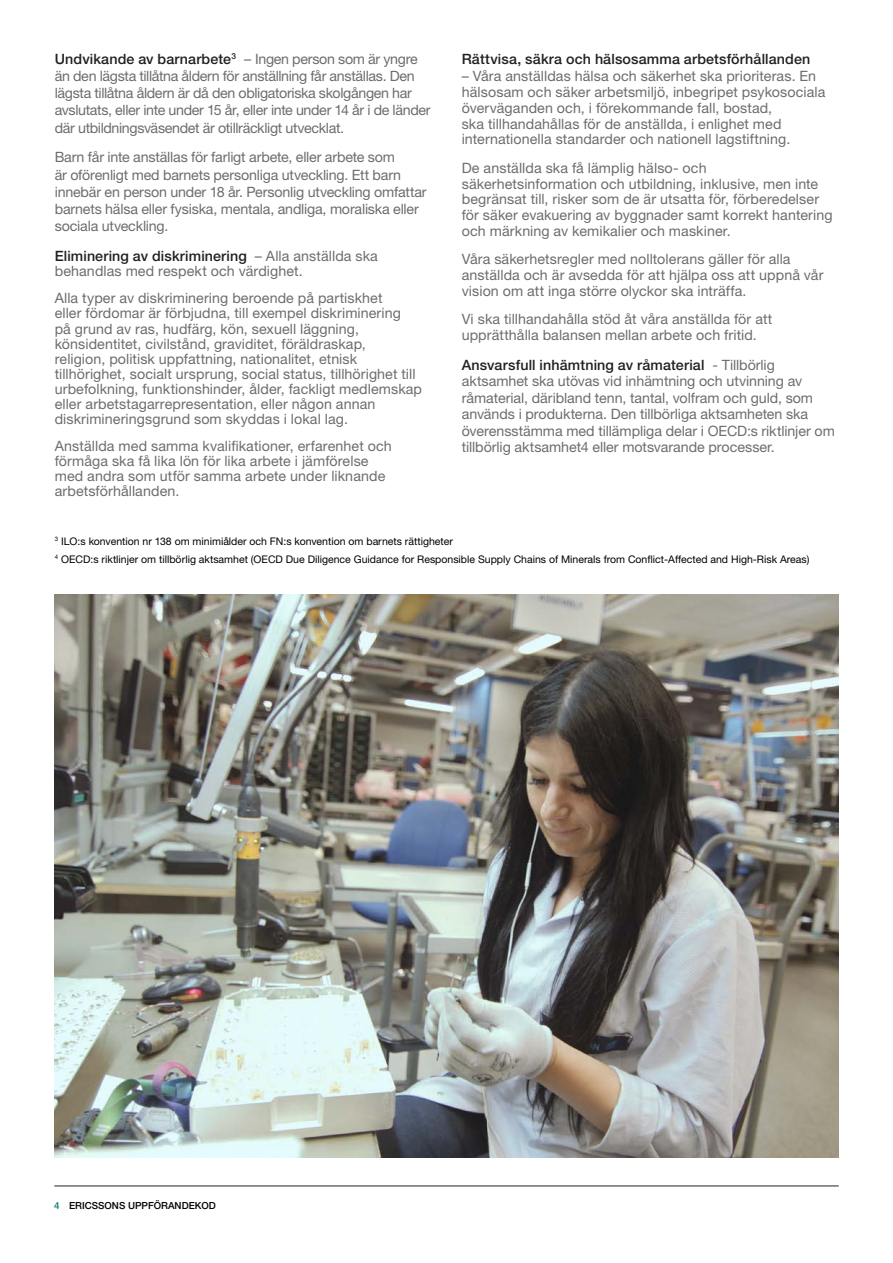
<style>
.page{position:relative;width:893px;height:1263px;background:#fff}
.page>*{position:absolute;margin:0;border:0;box-sizing:border-box;transform-origin:0 0}
.t1{font:14.25px/15px "Ericsson Sans";letter-spacing:.005em;color:#6c6d70}
.t2{font:14.25px/17.1px "Ericsson Sans";letter-spacing:-.025em;color:#6c6d70}
.t3{font:14.25px/17.1px "Ericsson Sans";letter-spacing:-.015em;color:#6c6d70}
.t4{font:500 14.25px "Ericsson Sans";letter-spacing:.01em;color:#231f20}
.t5{font:10.5px/18px "Ericsson Sans";color:#000}
.t6{font:500 9.75px "Ericsson Sans";color:#000}
.s1{font-weight:500;color:#231f20}
.s2{color:#067d79}
</style>
<div class="page">
<hr style="left:55px;top:1185px;width:783px;height:2px;background:#6c6d70">
<img style="left:55px;top:594px;width:783px;height:564px">
<p class="t2" style="left:55px;top:51px;width:377px"><span class="s1">Undvikande av barnarbete</span><sup>3</sup> – Ingen person som är yngre än den lägsta tillåtna åldern för anställning får anställas. Den lägsta tillåtna åldern är då den obligatoriska skolgången har avslutats, eller inte under 15 år, eller inte under 14 år i de länder där utbildningsväsendet är otillräckligt utvecklat.</p>
<p class="t3" style="left:55px;top:149px;width:373px">Barn får inte anställas för farligt arbete, eller arbete som<br>är oförenligt med barnets personliga utveckling. Ett barn innebär en person under 18 år. Personlig utveckling omfattar barnets hälsa eller fysiska, mentala, andliga, moraliska eller sociala utveckling.</p>
<p class="t1" style="left:55px;top:248px;width:325px"><span class="s1">Eliminering av diskriminering</span> – Alla anställda ska behandlas med respekt och värdighet.</p>
<p class="t1" style="left:55px;top:291px;width:369px">Alla typer av diskriminering beroende på partiskhet<br>eller fördomar är förbjudna, till exempel diskriminering<br>på grund av ras, hudfärg, kön, sexuell läggning, könsidentitet, civilstånd, graviditet, föräldraskap,<br>religion, politisk uppfattning, nationalitet, etnisk tillhörighet, socialt ursprung, social status, tillhörighet till urbefolkning, funktionshinder, ålder, fackligt medlemskap eller arbetstagarrepresentation, eller någon annan diskrimineringsgrund som skyddas i lokal lag.</p>
<p class="t1" style="left:55px;top:439px;width:339px">Anställda med samma kvalifikationer, erfarenhet och förmåga ska få lika lön för lika arbete i jämförelse med andra som utför samma arbete under liknande arbetsförhållanden.</p>
<p class="t4" style="left:462px;top:51px;width:350px">Rättvisa, säkra och hälsosamma arbetsförhållanden</p>
<p class="t1" style="left:462px;top:69px;width:365px;line-height:15.8px">– Våra anställdas hälsa och säkerhet ska prioriteras. En hälsosam och säker arbetsmiljö, inbegripet psykosociala överväganden och, i förekommande fall, bostad,<br>ska tillhandahållas för de anställda, i enlighet med internationella standarder och nationell lagstiftning.</p>
<p class="t1" style="left:462px;top:160px;width:372px;line-height:15.8px">De anställda ska få lämplig hälso- och säkerhetsinformation och utbildning, inklusive, men inte begränsat till, risker som de är utsatta för, förberedelser för säker evakuering av byggnader samt korrekt hantering och märkning av kemikalier och maskiner.</p>
<p class="t1" style="left:462px;top:251px;width:363px;line-height:15.8px">Våra säkerhetsregler med nolltolerans gäller för alla anställda och är avsedda för att hjälpa oss att uppnå vår vision om att inga större olyckor ska inträffa.</p>
<p class="t1" style="left:462px;top:311px;width:312px;line-height:15.8px">Vi ska tillhandahålla stöd åt våra anställda för att upprätthålla balansen mellan arbete och fritid.</p>
<p class="t1" style="left:462px;top:357px;width:375px;line-height:16.5px"><span class="s1">Ansvarsfull inhämtning av råmaterial</span> - Tillbörlig aktsamhet ska utövas vid inhämtning och utvinning av råmaterial, däribland tenn, tantal, volfram och guld, som används i produkterna. Den tillbörliga aktsamheten ska överensstämma med tillämpliga delar i OECD:s riktlinjer om tillbörlig aktsamhet4 eller motsvarande processer.</p>
<p class="t5" style="left:55px;top:532px;width:756px"><sup>3</sup> ILO:s konvention nr 138 om minimiålder och FN:s konvention om barnets rättigheter<br><sup>4</sup> OECD:s riktlinjer om tillbörlig aktsamhet (OECD Due Diligence Guidance for Responsible Supply Chains of Minerals from Conflict-Affected and High-Risk Areas)</p>
<p class="t6" style="left:54px;top:1200px;width:163px"><span class="s2">4</span> ERICSSONS UPPFÖRANDEKOD</p>
</div>
